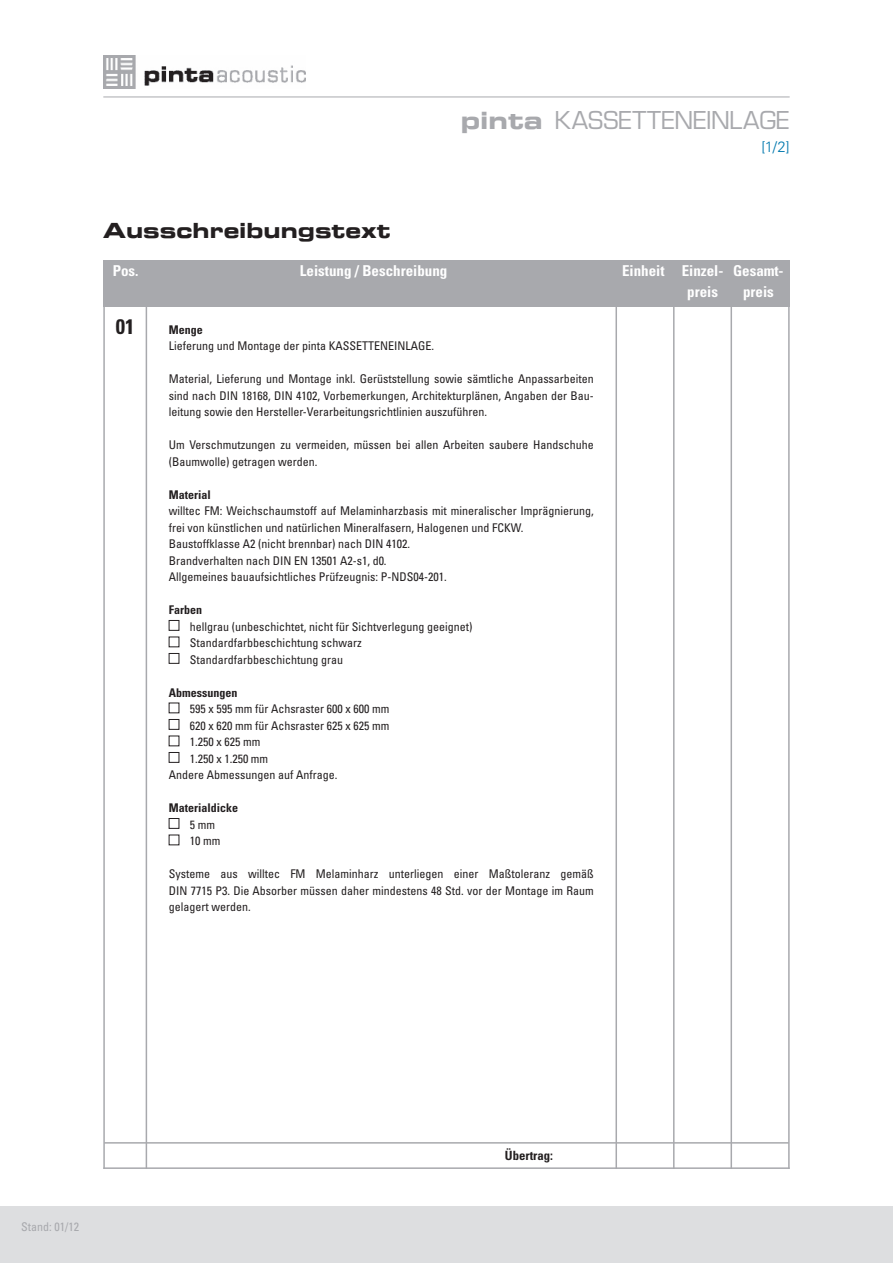
<style>
.page{position:relative;width:893px;height:1263px;background:#fff}
.page>*{position:absolute;margin:0;border:0;box-sizing:border-box;transform-origin:0 0}
.t1{font:24px "Eurostile LT";letter-spacing:.005em;color:#a8a9ad}
.t2{font:21px "Eurostile LT Bold Extended Two";color:#231f20}
.t3{font:700 condensed 21px "Univers LT Std";color:#231f20}
.t4{font:700 condensed 15px/20.9px "Univers LT Std";color:#fff}
.t5{font:300 15px "Univers LT";color:#0078ae}
.t6{font:700 condensed 12.75px "Univers LT Std";color:#231f20}
.t7{font:condensed 12px/16.5px "Univers LT Std";color:#231f20}
.t8{font:700 condensed 12px "Univers LT Std";color:#231f20}
.t9{font:condensed 12px "Univers LT Std";color:#a8a9ad}
.s1{font-family:"Eurostile LT Bold Extended Two"}
</style>
<div class="page">
<div style="left:169px;top:620px;width:10px;height:11px;border:1px solid #231f20"></div>
<div style="left:169px;top:653px;width:10px;height:11px;border:1px solid #231f20"></div>
<div style="left:169px;top:719px;width:10px;height:11px;border:1px solid #231f20"></div>
<div style="left:169px;top:752px;width:10px;height:11px;border:1px solid #231f20"></div>
<div style="left:169px;top:818px;width:10px;height:11px;border:1px solid #231f20"></div>
<img style="left:103px;top:55px;width:203px;height:33px">
<hr style="left:103px;top:97px;width:687px;height:1px;background:#a8a9ad">
<div style="left:103px;top:260px;width:687px;height:46px;background:#a8a9ad"></div>
<hr style="left:103px;top:1167px;width:687px;height:2px;background:#a8a9ad">
<hr style="left:146px;top:284px;width:1px;height:885px;background:#a8a9ad">
<hr style="left:615px;top:284px;width:2px;height:885px;background:#a8a9ad">
<hr style="left:673px;top:284px;width:2px;height:885px;background:#a8a9ad">
<hr style="left:730px;top:284px;width:2px;height:885px;background:#a8a9ad">
<hr style="left:788px;top:284px;width:2px;height:885px;background:#a8a9ad">
<hr style="left:103px;top:284px;width:2px;height:885px;background:#a8a9ad">
<hr style="left:104px;top:1142px;width:685px;height:1px;background:#a8a9ad">
<div style="left:0;top:1206px;width:893px;height:57px;background:#dddee0"></div>
<h2 class="t2" style="left:103px;top:216px;width:289px">Ausschreibungstext</h2>
<h1 class="t1" style="left:461px;top:106px;width:330px"><span class="s1">pinta</span> KASSETTENEINLAGE</h1>
<p class="t5" style="left:761px;top:137px;width:30px">[1/2]</p>
<p class="t4" style="left:113px;top:260px;width:27px">Pos.</p>
<p class="t4" style="left:300px;top:260px;width:149px">Leistung / Beschreibung</p>
<p class="t4" style="left:687px;top:260px;width:38px;text-indent:-65px">Einheit Einzel&shy;preis</p>
<p class="t4" style="left:733px;top:260px;width:52px;text-align:center">Gesamt&shy;preis</p>
<h2 class="t3" style="left:116px;top:314px;width:20px">01</h2>
<p class="t8" style="left:169px;top:322px;width:35px">Menge</p>
<p class="t7" style="left:169px;top:337px;width:267px">Lieferung und Montage der pinta KASSETTENEINLAGE.</p>
<p class="t7" style="left:169px;top:370px;width:427px;text-align:justify">Material, Lieferung und Montage inkl. Gerüststellung sowie sämtliche Anpassarbeiten sind nach DIN 18168, DIN 4102, Vorbemerkungen, Architekturplänen, Angaben der Bau&shy;leitung sowie den Hersteller-Verarbeitungsrichtlinien auszuführen.</p>
<p class="t7" style="left:169px;top:436px;width:427px">Um Verschmutzungen zu vermeiden, müssen bei allen Arbeiten saubere Handschuhe (Baumwolle) getragen werden.</p>
<p class="t8" style="left:169px;top:487px;width:44px">Material</p>
<p class="t7" style="left:169px;top:502px;width:427px">willtec FM: Weichschaumstoff auf Melaminharzbasis mit mineralischer Imprägnierung, frei von künstlichen und natürlichen Mineralfasern, Halogenen und FCKW.<br>Baustoffklasse A2 (nicht brennbar) nach DIN 4102.<br>Brandverhalten nach DIN EN 13501 A2-s1, d0.<br>Allgemeines bauaufsichtliches Prüfzeugnis: P-NDS04-201.</p>
<p class="t8" style="left:169px;top:603px;width:35px">Farben</p>
<p class="t7" style="left:190px;top:618px;width:284px">hellgrau (unbeschichtet, nicht für Sichtverlegung geeignet)<br>Standardfarbbeschichtung schwarz<br>Standardfarbbeschichtung grau</p>
<p class="t8" style="left:169px;top:685px;width:70px">Abmessungen</p>
<p class="t7" style="left:190px;top:700px;width:201px">595 x 595 mm für Achsraster 600 x 600 mm</p>
<p class="t7" style="left:190px;top:717px;width:201px">620 x 620 mm für Achsraster 625 x 625 mm</p>
<p class="t7" style="left:190px;top:733px;width:72px">1.250 x 625 mm</p>
<p class="t7" style="left:190px;top:750px;width:80px">1.250 x 1.250 mm</p>
<p class="t7" style="left:169px;top:766px;width:170px">Andere Abmessungen auf Anfrage.</p>
<p class="t8" style="left:169px;top:801px;width:71px">Materialdicke</p>
<p class="t7" style="left:190px;top:816px;width:32px">5 mm<br>10 mm</p>
<p class="t7" style="left:169px;top:865px;width:427px;text-align:justify">Systeme aus willtec FM Melaminharz unterliegen einer Maßtoleranz gemäß DIN 7715 P3. Die Absorber müssen daher mindestens 48 Std. vor der Montage im Raum gelagert werden.</p>
<p class="t9" style="left:21px;top:1219px;width:59px">Stand: 01/12</p>
<p class="t6" style="left:505px;top:1147px;width:50px">Übertrag:</p>
</div>
